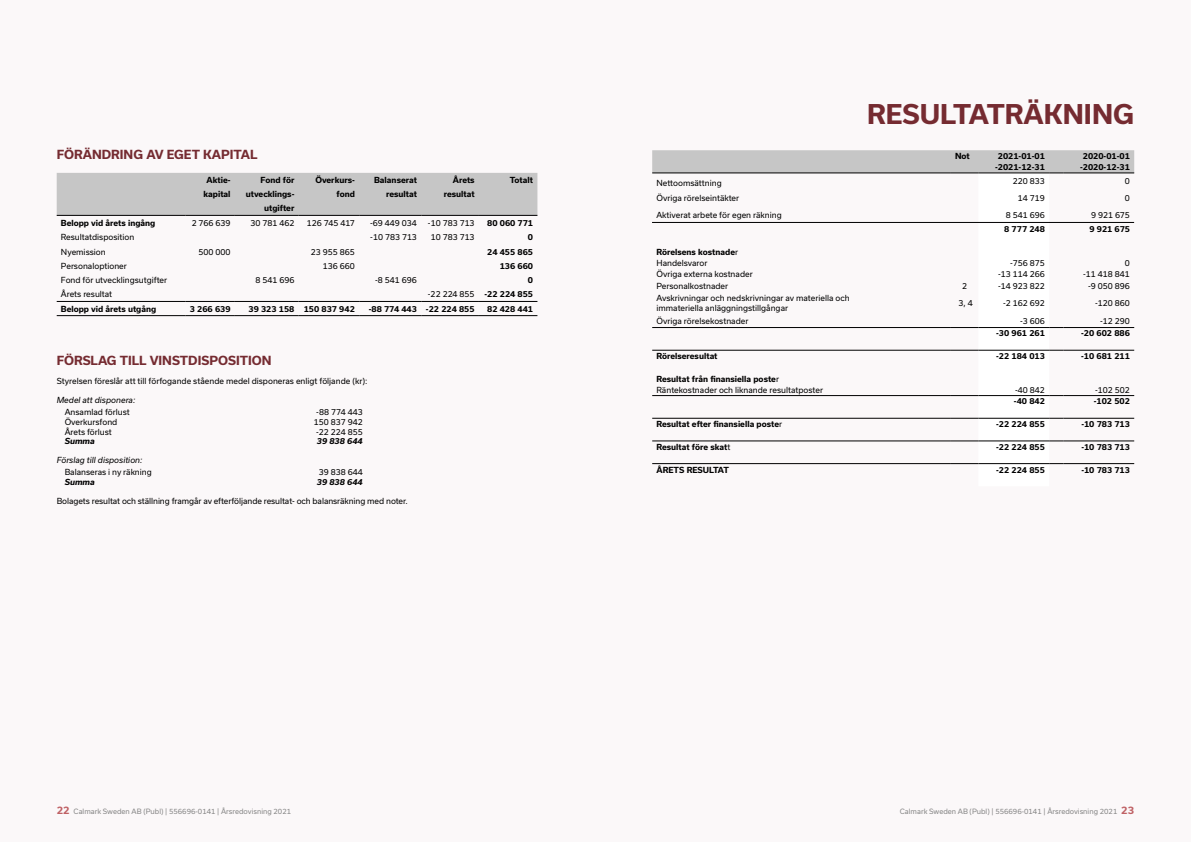
<style>
.page{position:relative;width:1191px;height:842px;background:#fbf8f9}
.page>*{position:absolute;margin:0;border:0;box-sizing:border-box;transform-origin:0 0}
.t1{font:700 26px "Usual";color:#752b31}
.t2{font:700 12px "Usual";color:#752b31}
.t3{font:8px/9.6px "Usual";color:#000}
.t4{font:700 8px/11.3px "Usual";color:#000}
.t5{font:italic 8px "Usual";color:#000}
.t6{font:italic 700 8px "Usual";color:#000}
.t7{font:7px "Usual";color:#878787}
.s1{font-weight:700}
.s2{font-weight:400}
.s3{font-weight:700;font-size:10px;color:#bf6165}
</style>
<div class="page">
<div style="left:57px;top:173px;width:480px;height:42px;background:#c6c6c6"></div>
<hr style="left:57px;top:301px;width:128px;height:1px;background:#000">
<hr style="left:185px;top:301px;width:50px;height:1px;background:#000">
<hr style="left:235px;top:301px;width:64px;height:1px;background:#000">
<hr style="left:299px;top:301px;width:60px;height:1px;background:#000">
<hr style="left:359px;top:301px;width:62px;height:1px;background:#000">
<hr style="left:421px;top:301px;width:58px;height:1px;background:#000">
<hr style="left:479px;top:301px;width:58px;height:1px;background:#000">
<hr style="left:57px;top:315px;width:128px;height:1px;background:#000">
<hr style="left:185px;top:315px;width:50px;height:1px;background:#000">
<hr style="left:235px;top:315px;width:64px;height:1px;background:#000">
<hr style="left:299px;top:315px;width:60px;height:1px;background:#000">
<hr style="left:359px;top:315px;width:62px;height:1px;background:#000">
<hr style="left:421px;top:315px;width:58px;height:1px;background:#000">
<hr style="left:479px;top:315px;width:58px;height:1px;background:#000">
<hr style="left:57px;top:215px;width:128px;height:1px;background:#000">
<hr style="left:185px;top:215px;width:50px;height:1px;background:#000">
<hr style="left:235px;top:215px;width:64px;height:1px;background:#000">
<hr style="left:299px;top:215px;width:60px;height:1px;background:#000">
<hr style="left:359px;top:215px;width:62px;height:1px;background:#000">
<hr style="left:421px;top:215px;width:58px;height:1px;background:#000">
<hr style="left:479px;top:215px;width:58px;height:1px;background:#000">
<svg style="left:652px;top:150px;width:482px;height:315px"></svg>
<hr style="left:1063px;top:463px;width:71px;height:1px;background:#000">
<hr style="left:652px;top:222px;width:482px;height:1px;background:#000">
<h2 class="t2" style="left:57px;top:148px;width:202px">FÖRÄNDRING AV EGET KAPITAL</h2>
<p class="t4" style="left:207px;top:174px;width:25px">Aktie-</p>
<p class="t4" style="left:261px;top:174px;width:35px">Fond för</p>
<p class="t4" style="left:315px;top:174px;width:41px">Överkurs-</p>
<p class="t4" style="left:374px;top:174px;width:44px">Balanserat</p>
<p class="t4" style="left:453px;top:174px;width:23px">Årets</p>
<p class="t4" style="left:510px;top:174px;width:25px">Totalt</p>
<p class="t4" style="left:203px;top:188px;width:29px">kapital</p>
<p class="t4" style="left:246px;top:188px;width:50px">utvecklings-</p>
<p class="t4" style="left:336px;top:188px;width:20px">fond</p>
<p class="t4" style="left:386px;top:188px;width:32px">resultat</p>
<p class="t4" style="left:444px;top:188px;width:32px">resultat</p>
<p class="t4" style="left:264px;top:202px;width:32px">utgifter</p>
<p class="t4" style="left:61px;top:217px;width:96px">Belopp vid årets ingång</p>
<p class="t3" style="left:192px;top:218px;width:40px">2 766 639</p>
<p class="t3" style="left:250px;top:218px;width:46px">30 781 462</p>
<p class="t3" style="left:307px;top:218px;width:50px">126 745 417</p>
<p class="t3" style="left:370px;top:218px;width:48px">-69 449 034</p>
<p class="t3" style="left:428px;top:218px;width:48px">-10 783 713</p>
<p class="t4" style="left:487px;top:217px;width:47px">80 060 771</p>
<p class="t3" style="left:61px;top:232px;width:75px">Resultatdisposition</p>
<p class="t3" style="left:370px;top:232px;width:48px">-10 783 713</p>
<p class="t3" style="left:431px;top:232px;width:45px">10 783 713</p>
<p class="t4" style="left:528px;top:231px;width:7px">0</p>
<p class="t3" style="left:61px;top:247px;width:46px">Nyemission</p>
<p class="t3" style="left:198px;top:247px;width:34px">500 000</p>
<p class="t3" style="left:311px;top:247px;width:46px">23 955 865</p>
<p class="t4" style="left:487px;top:246px;width:47px">24 455 865</p>
<p class="t3" style="left:61px;top:261px;width:67px">Personaloptioner</p>
<p class="t3" style="left:323px;top:261px;width:34px">136 660</p>
<p class="t4" style="left:500px;top:260px;width:35px">136 660</p>
<p class="t3" style="left:61px;top:275px;width:108px">Fond för utvecklingsutgifter</p>
<p class="t3" style="left:255px;top:275px;width:41px">8 541 696</p>
<p class="t3" style="left:375px;top:275px;width:43px">-8 541 696</p>
<p class="t4" style="left:528px;top:275px;width:7px">0</p>
<p class="t3" style="left:61px;top:289px;width:53px">Årets resultat</p>
<p class="t3" style="left:428px;top:289px;width:107px">-22 224 855 <span class="s1">-22 224 855</span></p>
<p class="t4" style="left:61px;top:303px;width:97px">Belopp vid årets utgång</p>
<p class="t4" style="left:190px;top:303px;width:42px">3 266 639</p>
<p class="t4" style="left:248px;top:303px;width:108px">39 323 158 150 837 942</p>
<p class="t4" style="left:369px;top:303px;width:107px">-88 774 443 -22 224 855</p>
<p class="t4" style="left:487px;top:303px;width:47px">82 428 441</p>
<h2 class="t2" style="left:57px;top:353px;width:216px">FÖRSLAG TILL VINSTDISPOSITION</h2>
<p class="t3" style="left:57px;top:376px;width:312px">Styrelsen föreslår att till förfogande stående medel disponeras enligt följande (kr):</p>
<p class="t5" style="left:57px;top:396px;width:80px">Medel att disponera:</p>
<p class="t3" style="left:65px;top:407px;width:67px">Ansamlad förlust</p>
<p class="t3" style="left:316px;top:407px;width:48px">-88 774 443</p>
<p class="t3" style="left:65px;top:417px;width:54px">Överkursfond</p>
<p class="t3" style="left:314px;top:417px;width:51px">150 837 942</p>
<p class="t3" style="left:65px;top:427px;width:49px">Årets förlust</p>
<p class="t3" style="left:316px;top:427px;width:48px">-22 224 855</p>
<p class="t6" style="left:65px;top:436px;width:32px">Summa</p>
<p class="t6" style="left:317px;top:436px;width:47px">39 838 644</p>
<p class="t5" style="left:57px;top:456px;width:87px">Förslag till disposition:</p>
<p class="t3" style="left:65px;top:467px;width:89px">Balanseras i ny räkning</p>
<p class="t3" style="left:319px;top:467px;width:46px">39 838 644</p>
<p class="t6" style="left:65px;top:477px;width:32px">Summa</p>
<p class="t6" style="left:317px;top:477px;width:48px">39 838 644</p>
<p class="t3" style="left:57px;top:496px;width:352px">Bolagets resultat och ställning framgår av efterföljande resultat- och balansräkning med noter.</p>
<h1 class="t1" style="left:867px;top:100px;width:269px">RESULTATRÄKNING</h1>
<p class="t4" style="left:955px;top:150px;width:16px">Not</p>
<p class="t4" style="left:997px;top:150px;width:49px">2021-01-01</p>
<p class="t4" style="left:1082px;top:150px;width:49px">2020-01-01</p>
<p class="t4" style="left:995px;top:161px;width:51px">-2021-12-31</p>
<p class="t4" style="left:1080px;top:161px;width:51px">-2020-12-31</p>
<p class="t3" style="left:656px;top:179px;width:67px">Nettoomsättning</p>
<p class="t3" style="left:1012px;top:177px;width:34px">220 833</p>
<p class="t3" style="left:1125px;top:177px;width:7px">0</p>
<p class="t3" style="left:656px;top:193px;width:84px">Övriga rörelseintäkter</p>
<p class="t3" style="left:1018px;top:193px;width:29px">14 719</p>
<p class="t3" style="left:1125px;top:193px;width:7px">0</p>
<p class="t3" style="left:656px;top:210px;width:127px">Aktiverat arbete för egen räkning</p>
<p class="t3" style="left:1005px;top:210px;width:41px">8 541 696</p>
<p class="t3" style="left:1091px;top:210px;width:40px">9 921 675</p>
<p class="t4" style="left:1004px;top:223px;width:42px">8 777 248</p>
<p class="t4" style="left:1089px;top:223px;width:42px">9 921 675</p>
<p class="t4" style="left:656px;top:246px;width:83px">Rörelsens kostnade<span class="s2">r<br>Handelsvaror</span></p>
<p class="t3" style="left:1010px;top:258px;width:36px">-756 875</p>
<p class="t3" style="left:1125px;top:258px;width:7px">0</p>
<p class="t3" style="left:656px;top:269px;width:98px">Övriga externa kostnader</p>
<p class="t3" style="left:998px;top:269px;width:48px">-13 114 266</p>
<p class="t3" style="left:1083px;top:269px;width:48px">-11 418 841</p>
<p class="t3" style="left:656px;top:281px;width:73px">Personalkostnader</p>
<p class="t3" style="left:962px;top:281px;width:7px">2</p>
<p class="t3" style="left:998px;top:281px;width:48px">-14 923 822</p>
<p class="t3" style="left:1088px;top:281px;width:43px">-9 050 896</p>
<p class="t3" style="left:656px;top:293px;width:195px">Avskrivningar och nedskrivningar av materiella och immateriella anläggningstillgångar</p>
<p class="t3" style="left:958px;top:298px;width:16px">3, 4</p>
<p class="t3" style="left:1003px;top:298px;width:43px">-2 162 692</p>
<p class="t3" style="left:1095px;top:298px;width:36px">-120 860</p>
<p class="t3" style="left:656px;top:316px;width:93px">Övriga rörelsekostnader</p>
<p class="t3" style="left:1020px;top:316px;width:26px">-3 606</p>
<p class="t3" style="left:1100px;top:316px;width:31px">-12 290</p>
<p class="t4" style="left:996px;top:328px;width:50px">-30 961 261</p>
<p class="t4" style="left:1081px;top:328px;width:50px">-20 602 886</p>
<p class="t4" style="left:656px;top:350px;width:63px">Rörelseresultat</p>
<p class="t4" style="left:996px;top:350px;width:50px">-22 184 013</p>
<p class="t4" style="left:1081px;top:350px;width:50px">-10 681 211</p>
<p class="t3" style="left:656px;top:373px;width:168px;line-height:11.1px"><span class="s1">Resultat från finansiella poste</span>r<br>Räntekostnader och liknande resultatposter</p>
<p class="t3" style="left:1015px;top:385px;width:31px">-40 842</p>
<p class="t3" style="left:1095px;top:385px;width:36px">-102 502</p>
<p class="t4" style="left:1014px;top:396px;width:32px">-40 842</p>
<p class="t4" style="left:1093px;top:396px;width:38px">-102 502</p>
<p class="t4" style="left:656px;top:418px;width:127px">Resultat efter finansiella poste<span class="s2">r</span></p>
<p class="t4" style="left:996px;top:418px;width:50px">-22 224 855</p>
<p class="t4" style="left:1081px;top:418px;width:50px">-10 783 713</p>
<p class="t4" style="left:656px;top:441px;width:75px">Resultat före skat<span class="s2">t</span></p>
<p class="t4" style="left:996px;top:441px;width:50px">-22 224 855</p>
<p class="t4" style="left:1081px;top:441px;width:50px">-10 783 713</p>
<p class="t4" style="left:656px;top:464px;width:74px">ÅRETS RESULTAT</p>
<p class="t4" style="left:996px;top:464px;width:50px">-22 224 855</p>
<p class="t4" style="left:1081px;top:464px;width:50px">-10 783 713</p>
<p class="t7" style="left:57px;top:807px;width:236px"><span class="s3">22</span> Calmark Sweden AB (Publ) | 556696-0141 | Årsredovisning 2021</p>
<p class="t7" style="left:900px;top:807px;width:236px">Calmark Sweden AB (Publ) | 556696-0141 | Årsredovisning 2021 <span class="s3">23</span></p>
</div>
